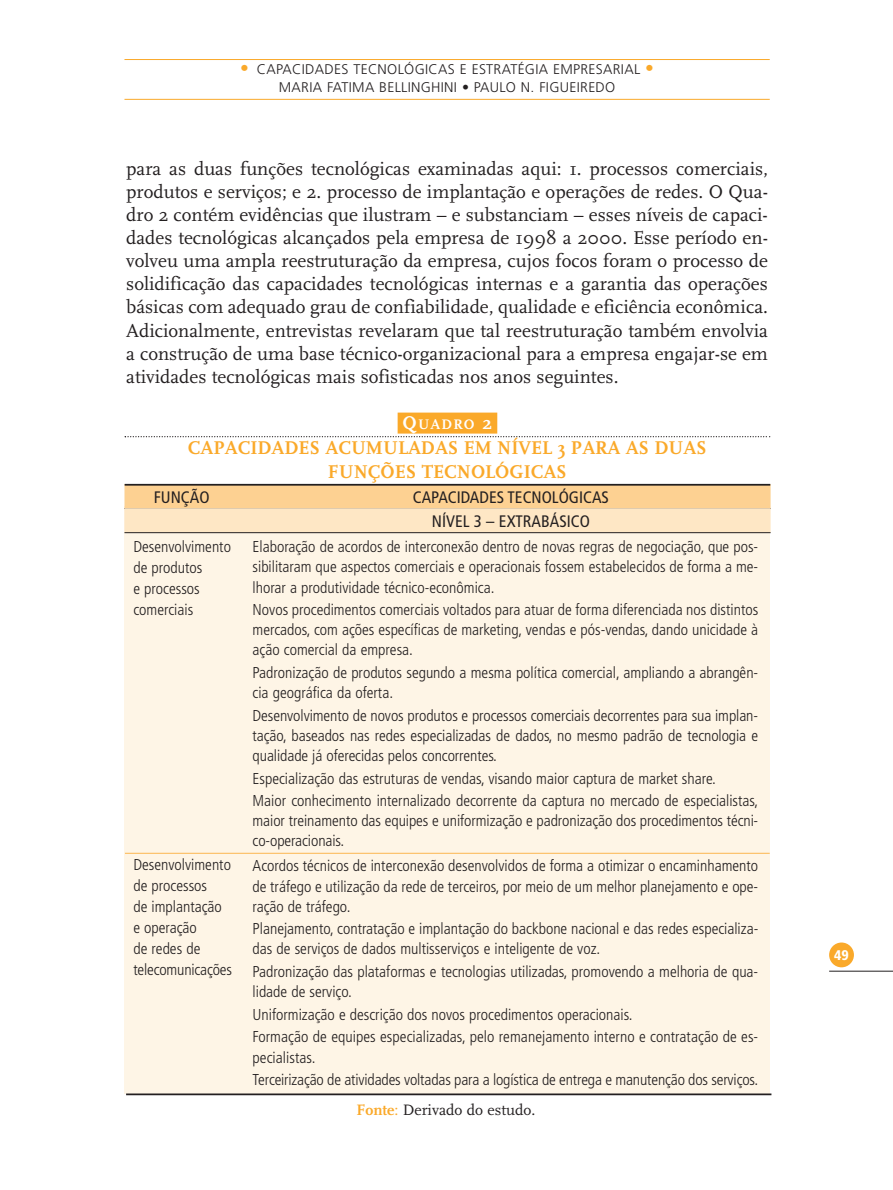
<style>
.page{position:relative;width:893px;height:1190px;background:#fff}
.page>*{position:absolute;margin:0;border:0;box-sizing:border-box;transform-origin:0 0}
.t1{font:19.25px/23.1px "FF Scala";color:#231f20;text-align:justify}
.t2{font:700 19.25px/24.2px "FF Scala";color:#faa92a;text-align:center}
.t3{font:condensed 16.62px/24.2px "Frutiger";color:#231f20;text-align:center}
.t4{font:300 condensed 15.75px/20.1px "Frutiger";color:#231f20}
.t5{font:15.75px "FF Scala";color:#231f20}
.t6{font:700 14.35px "FF Scala";letter-spacing:.08em;color:#fff}
.t7{font:300 14px/17.5px "Frutiger";letter-spacing:.02em;color:#231f20;text-align:center}
.t8{font:900 condensed 14px "Frutiger";color:#fff}
.s1{font-size:17.5px;color:#faa92a}
.s2{font-size:19.25px}
.s3{font-weight:700;color:#faa92a}
.s4{color:#faa92a}
</style>
<div class="page">
<div style="left:829px;top:943px;width:24px;height:24px;background:#faa92a;border-radius:50%"></div>
<hr style="left:829px;top:971px;width:63px;height:1px;background:#231f20">
<hr style="left:124px;top:99px;width:645px;height:1px;background:#faa92a">
<hr style="left:124px;top:59px;width:645px;height:1px;background:#faa92a">
<div style="left:125px;top:506px;width:645px;height:588px;background:#fef5e6"></div>
<div style="left:124px;top:484px;width:646px;height:25px;background:#fdd192"></div>
<div style="left:124px;top:508px;width:646px;height:25px;background:#fee7c5"></div>
<hr style="left:124px;top:532px;width:646px;height:1px;background:#231f20">
<div style="left:397px;top:413px;width:100px;height:21px;background:#faa92a"></div>
<svg style="left:125px;top:436px;width:645px;height:1px"></svg>
<hr style="left:125px;top:484px;width:645px;height:2px;background:#231f20">
<hr style="left:126px;top:1094px;width:645px;height:1px;background:#231f20">
<hr style="left:125px;top:853px;width:644px;height:1px;background:#fcb957">
<p class="t7" style="left:240px;top:62px;width:415px"><span class="s1">•</span> CAPACIDADES TECNOLÓGICAS E ESTRATÉGIA EMPRESARIAL <span class="s1">•<br></span>MARIA FATIMA BELLINGHINI • PAULO N. FIGUEIREDO</p>
<p class="t1" style="left:126px;top:159px;width:643px">para as duas funções tecnológicas examinadas aqui: 1. processos comerciais, produtos e serviços; e 2. processo de implantação e operações de redes. O Qua&shy;dro 2 contém evidências que ilustram – e substanciam – esses níveis de capaci&shy;dades tecnológicas alcançados pela empresa de 1998 a 2000. Esse período en&shy;volveu uma ampla reestruturação da empresa, cujos focos foram o processo de solidificação das capacidades tecnológicas internas e a garantia das operações básicas com adequado grau de confiabilidade, qualidade e eficiência econômica.<br>Adicionalmente, entrevistas revelaram que tal reestruturação também envolvia a construção de uma base técnico-organizacional para a empresa engajar-se em atividades tecnológicas mais sofisticadas nos anos seguintes.</p>
<p class="t6" style="left:402px;top:418px;width:92px"><span class="s2">Q</span>UADRO <span class="s2">2</span></p>
<p class="t2" style="left:188px;top:437px;width:520px">CAPACIDADES ACUMULADAS EM NÍVEL 3 PARA AS DUAS<br>FUNÇÕES TECNOLÓGICAS</p>
<p class="t3" style="left:154px;top:486px;width:57px">FUNÇÃO</p>
<p class="t3" style="left:413px;top:486px;width:198px">CAPACIDADES TECNOLÓGICAS<br>NÍVEL 3 – EXTRABÁSICO</p>
<p class="t4" style="left:133px;top:538px;width:99px;line-height:21px">Desenvolvimento de produtos<br>e processos comerciais</p>
<p class="t4" style="left:252px;top:538px;width:507px;text-align:justify">Elaboração de acordos de interconexão dentro de novas regras de negociação, que pos&shy;sibilitaram que aspectos comerciais e operacionais fossem estabelecidos de forma a me&shy;lhorar a produtividade técnico-econômica.</p>
<p class="t4" style="left:252px;top:601px;width:507px;text-align:justify">Novos procedimentos comerciais voltados para atuar de forma diferenciada nos distintos mercados, com ações específicas de marketing, vendas e pós-vendas, dando unicidade à ação comercial da empresa.</p>
<p class="t4" style="left:252px;top:664px;width:507px">Padronização de produtos segundo a mesma política comercial, ampliando a abrangên&shy;cia geográfica da oferta.</p>
<p class="t4" style="left:252px;top:706px;width:507px;text-align:justify">Desenvolvimento de novos produtos e processos comerciais decorrentes para sua implan&shy;tação, baseados nas redes especializadas de dados, no mesmo padrão de tecnologia e qualidade já oferecidas pelos concorrentes.</p>
<p class="t4" style="left:252px;top:768px;width:507px;line-height:22.6px">Especialização das estruturas de vendas, visando maior captura de market share.<br>Maior conhecimento internalizado decorrente da captura no mercado de especialistas,</p>
<p class="t4" style="left:252px;top:812px;width:507px">maior treinamento das equipes e uniformização e padronização dos procedimentos técni&shy;co-operacionais.</p>
<p class="t4" style="left:252px;top:857px;width:507px;text-align:justify">Acordos técnicos de interconexão desenvolvidos de forma a otimizar o encaminhamento de tráfego e utilização da rede de terceiros, por meio de um melhor planejamento e ope&shy;ração de tráfego.</p>
<p class="t4" style="left:252px;top:920px;width:507px">Planejamento, contratação e implantação do backbone nacional e das redes especializa&shy;das de serviços de dados multisserviços e inteligente de voz.</p>
<p class="t4" style="left:252px;top:963px;width:507px">Padronização das plataformas e tecnologias utilizadas, promovendo a melhoria de qua&shy;lidade de serviço.</p>
<p class="t4" style="left:252px;top:1004px;width:507px;line-height:22.6px">Uniformização e descrição dos novos procedimentos operacionais.<br>Formação de equipes especializadas, pelo remanejamento interno e contratação de es-</p>
<p class="t4" style="left:252px;top:1047px;width:507px;line-height:22.6px">pecialistas.<br>Terceirização de atividades voltadas para a logística de entrega e manutenção dos serviços.</p>
<p class="t4" style="left:133px;top:856px;width:100px;line-height:21px">Desenvolvimento de processos<br>de implantação e operação<br>de redes de telecomunicações</p>
<p class="t5" style="left:356px;top:1103px;width:180px"><span class="s3">Fonte</span><span class="s4">:</span> Derivado do estudo.</p>
<p class="t8" style="left:834px;top:949px;width:16px">49</p>
</div>
